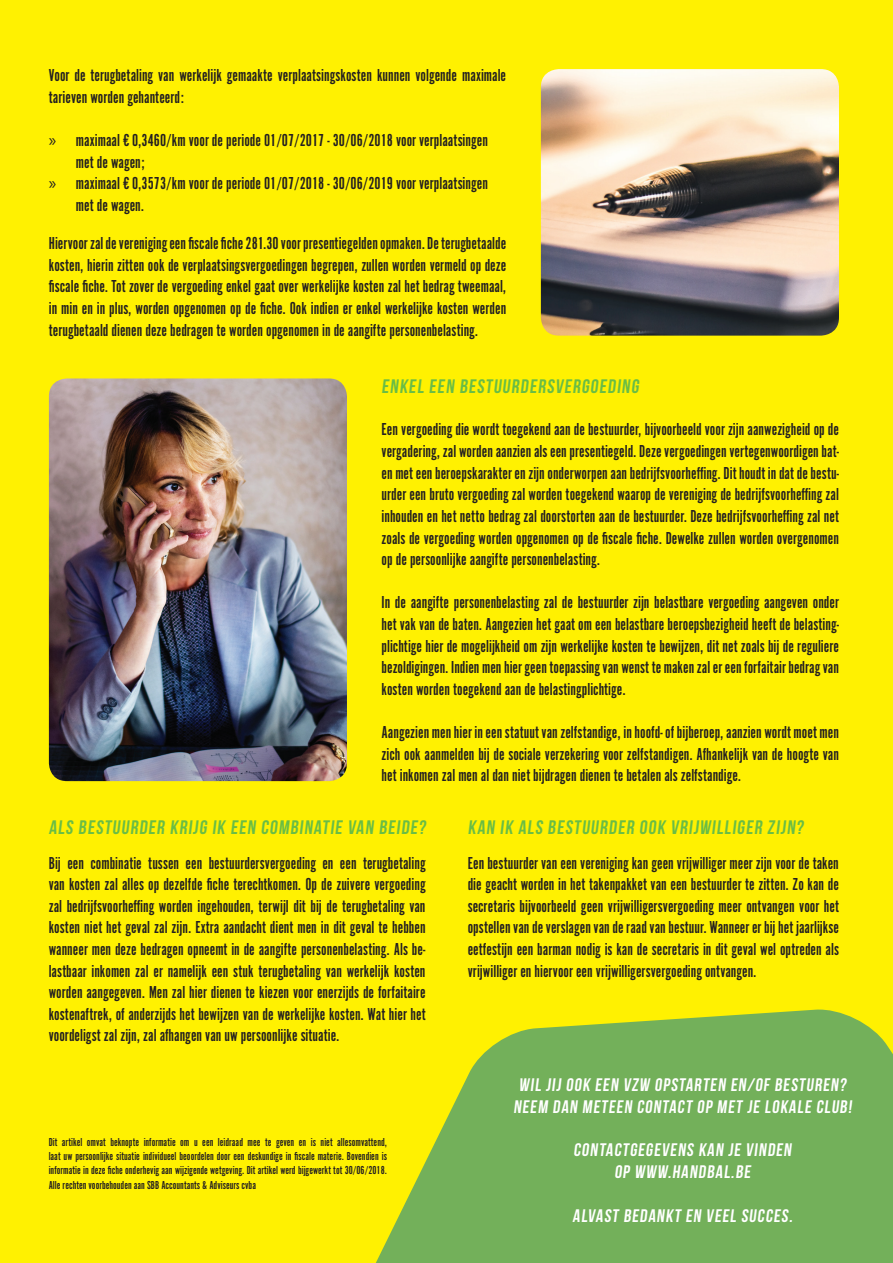
<style>
.page{position:relative;width:893px;height:1263px;background:#fff101}
.page>*{position:absolute;margin:0;border:0;box-sizing:border-box;transform-origin:0 0}
.t1{font:19.5px "Bebas Neue";color:#69bd45}
.t2{font:18.15px/21.8px "Bebas Neue";color:#fff;text-align:center}
.t3{font:18px/21.6px "Alternate Got No 1 D";color:#231f20;text-align:justify}
.t4{font:12px/14.4px "Alternate Got No 1 D";color:#231f20;text-align:justify}
.s1{font-family:"Myriad Pro"}
</style>
<div class="page">
<img style="left:541px;top:69px;width:298px;height:267px">
<img style="left:49px;top:378px;width:298px;height:403px">
<svg style="left:376px;top:1009px;width:517px;height:254px;fill:#73b05a"></svg>
<p class="t3" style="left:49px;top:65px;width:459px">Voor de terugbetaling van werkelijk gemaakte verplaatsingskosten kunnen volgende maximale tarieven worden gehanteerd:</p>
<p class="t3" style="left:49px;top:130px;width:441px"><span class="s1">»</span> maximaal € 0,3460/km voor de periode 01/07/2017 - 30/06/2018 voor verplaatsingen</p>
<p class="t3" style="left:76px;top:151px;width:71px">met de wagen;</p>
<p class="t3" style="left:49px;top:173px;width:441px"><span class="s1">»</span> maximaal € 0,3573/km voor de periode 01/07/2018 - 30/06/2019 voor verplaatsingen</p>
<p class="t3" style="left:76px;top:194px;width:70px">met de wagen.</p>
<p class="t3" style="left:49px;top:233px;width:459px">Hiervoor zal de vereniging een fiscale fiche 281.30 voor presentiegelden opmaken. De terugbetaalde kosten, hierin zitten ook de verplaatsingsvergoedingen begrepen, zullen worden vermeld op deze fiscale fiche. Tot zover de vergoeding enkel gaat over werkelijke kosten zal het bedrag tweemaal, in min en in plus, worden opgenomen op de fiche. Ook indien er enkel werkelijke kosten werden terugbetaald dienen deze bedragen te worden opgenomen in de aangifte personenbelasting.</p>
<p class="t1" style="left:382px;top:376px;width:261px">ENKEL EEN BESTUURDERSVERGOEDING</p>
<p class="t3" style="left:382px;top:419px;width:459px">Een vergoeding die wordt toegekend aan de bestuurder, bijvoorbeeld voor zijn aanwezigheid op de vergadering, zal worden aanzien als een presentiegeld. Deze vergoedingen vertegenwoordigen bat&shy;en met een beroepskarakter en zijn onderworpen aan bedrijfsvoorheffing. Dit houdt in dat de bestu&shy;urder een bruto vergoeding zal worden toegekend waarop de vereniging de bedrijfsvoorheffing zal inhouden en het netto bedrag zal doorstorten aan de bestuurder. Deze bedrijfsvoorheffing zal net zoals de vergoeding worden opgenomen op de fiscale fiche. Dewelke zullen worden overgenomen op de persoonlijke aangifte personenbelasting.</p>
<p class="t3" style="left:382px;top:592px;width:459px">In de aangifte personenbelasting zal de bestuurder zijn belastbare vergoeding aangeven onder het vak van de baten. Aangezien het gaat om een belastbare beroepsbezigheid heeft de belasting&shy;plichtige hier de mogelijkheid om zijn werkelijke kosten te bewijzen, dit net zoals bij de reguliere bezoldigingen. Indien men hier geen toepassing van wenst te maken zal er een forfaitair bedrag van kosten worden toegekend aan de belastingplichtige.</p>
<p class="t3" style="left:382px;top:722px;width:459px">Aangezien men hier in een statuut van zelfstandige, in hoofd- of bijberoep, aanzien wordt moet men zich ook aanmelden bij de sociale verzekering voor zelfstandigen. Afhankelijk van de hoogte van het inkomen zal men al dan niet bijdragen dienen te betalen als zelfstandige.</p>
<p class="t1" style="left:49px;top:816px;width:381px">ALS BESTUURDER KRIJG IK EEN COMBINATIE VAN BEIDE?</p>
<p class="t1" style="left:468px;top:816px;width:340px">KAN IK ALS BESTUURDER OOK VRIJWILLIGER ZIJN?</p>
<p class="t3" style="left:49px;top:852px;width:378px">Bij een combinatie tussen een bestuurdersvergoeding en een terugbetaling van kosten zal alles op dezelfde fiche terechtkomen. Op de zuivere vergoeding zal bedrijfsvoorheffing worden ingehouden, terwijl dit bij de terugbetaling van kosten niet het geval zal zijn. Extra aandacht dient men in dit geval te hebben wanneer men deze bedragen opneemt in de aangifte personenbelasting. Als be&shy;lastbaar inkomen zal er namelijk een stuk terugbetaling van werkelijk kosten worden aangegeven. Men zal hier dienen te kiezen voor enerzijds de forfaitaire kostenaftrek, of anderzijds het bewijzen van de werkelijke kosten. Wat hier het voordeligst zal zijn, zal afhangen van uw persoonlijke situatie.</p>
<p class="t3" style="left:468px;top:852px;width:373px">Een bestuurder van een vereniging kan geen vrijwilliger meer zijn voor de taken die geacht worden in het takenpakket van een bestuurder te zitten. Zo kan de secretaris bijvoorbeeld geen vrijwilligersvergoeding meer ontvangen voor het opstellen van de verslagen van de raad van bestuur. Wanneer er bij het jaarlijkse eetfestijn een barman nodig is kan de secretaris in dit geval wel optreden als vrijwilliger en hiervoor een vrijwilligersvergoeding ontvangen.</p>
<p class="t4" style="left:49px;top:1135px;width:340px">Dit artikel omvat beknopte informatie om u een leidraad mee te geven en is niet allesomvattend, laat uw persoonlijke situatie individueel beoordelen door een deskundige in fiscale materie. Bovendien is informatie in deze fiche onderhevig aan wijzigende wetgeving. Dit artikel werd bijgewerkt tot 30/06/2018.<br>Alle rechten voorbehouden aan SBB Accountants &amp; Adviseurs cvba</p>
<p class="t2" style="left:513px;top:1073px;width:342px">WIL JIJ OOK EEN VZW OPSTARTEN EN/OF BESTUREN?<br>NEEM DAN METEEN CONTACT OP MET JE LOKALE CLUB!</p>
<p class="t2" style="left:573px;top:1139px;width:222px">CONTACTGEGEVENS KAN JE VINDEN<br>OP WWW.HANDBAL.BE</p>
<p class="t2" style="left:572px;top:1204px;width:224px">ALVAST BEDANKT EN VEEL SUCCES.</p>
</div>
